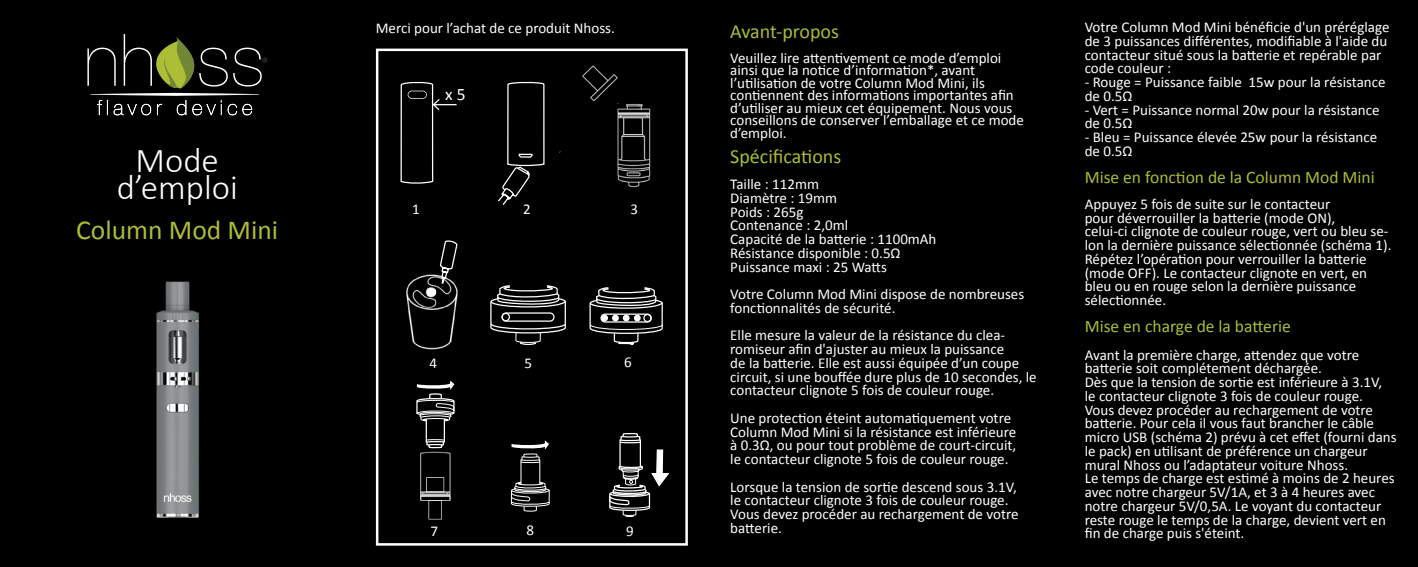
<style>
.page{position:relative;width:1418px;height:567px;background:#fff}
.page>*{position:absolute;margin:0;border:0;box-sizing:border-box;transform-origin:0 0}
.t1{font:300 35px/27.5px "Calibri";color:#fff;text-align:center}
.t2{font:27.5px "Calibri";color:#acbd36}
.t3{font:20px "Calibri";color:#acbd36}
.t4{font:17.5px "Calibri";color:#acbd36}
.t5{font:17.5px "Calibri";color:#fff}
.t6{font:15px/13.8px "Calibri";color:#fff}
</style>
<div class="page">
<div style="left:0;top:0;width:1417px;height:567px;background:#000001"></div>
<svg style="left:87px;top:34px;width:180px;height:81px"></svg>
<div style="left:376px;top:49px;width:312px;height:497px;border:2px solid #fff"></div>
<svg style="left:440px;top:240px;width:18px;height:31px"></svg>
<svg style="left:400px;top:82px;width:57px;height:102px"></svg>
<svg style="left:416px;top:381px;width:39px;height:58px"></svg>
<svg style="left:609px;top:433px;width:61px;height:84px"></svg>
<svg style="left:490px;top:285px;width:76px;height:60px"></svg>
<div style="left:501px;top:313px;width:9px;height:8px;border:1px solid #fff;border-radius:50%"></div>
<svg style="left:589px;top:287px;width:74px;height:58px"></svg>
<img style="left:156px;top:281px;width:43px;height:237px">
<img style="left:617px;top:104px;width:34px;height:84px">
<img style="left:582px;top:65px;width:36px;height:36px">
<img style="left:407px;top:91px;width:20px;height:8px">
<img style="left:420px;top:439px;width:31px;height:81px">
<img style="left:426px;top:477px;width:18px;height:15px">
<img style="left:420px;top:496px;width:30px;height:5px">
<img style="left:428px;top:500px;width:14px;height:19px">
<svg style="left:510px;top:440px;width:40px;height:71px"></svg>
<svg style="left:498px;top:82px;width:97px;height:123px"></svg>
<img style="left:406px;top:271px;width:52px;height:79px">
<h1 class="t1" style="left:117px;top:146px;width:123px">Mode d’emploi</h1>
<h2 class="t2" style="left:76px;top:211px;width:203px">Column Mod Mini</h2>
<p class="t6" style="left:376px;top:20px;width:241px">Merci pour l’achat de ce produit Nhoss.</p>
<h3 class="t3" style="left:730px;top:17px;width:110px">Avant-propos</h3>
<p class="t6" style="left:730px;top:51px;width:295px;line-height:12.5px">Veuillez lire attentivement ce mode d’emploi ainsi que la notice d’information*, avant l’utilisation de votre Column Mod Mini, ils contiennent des informations importantes afin d’utiliser au mieux cet équipement. Nous vous conseillons de conserver l’emballage et ce mode d’emploi.</p>
<h3 class="t3" style="left:730px;top:142px;width:112px">Spécifications</h3>
<p class="t6" style="left:730px;top:177px;width:208px">Taille : 112mm<br>Diamètre : 19mm<br>Poids : 265g<br>Contenance : 2,0ml<br>Capacité de la batterie : 1100mAh<br>Résistance disponible : 0.5Ω<br>Puissance maxi : 25 Watts</p>
<p class="t6" style="left:730px;top:287px;width:295px">Votre Column Mod Mini dispose de nombreuses fonctionnalités de sécurité.</p>
<p class="t6" style="left:730px;top:328px;width:308px">Elle mesure la valeur de la résistance du clea&shy;romiseur afin d'ajuster au mieux la puissance<br>de la batterie. Elle est aussi équipée d’un coupe circuit, si une bouffée dure plus de 10 secondes, le contacteur clignote 5 fois de couleur rouge.</p>
<p class="t6" style="left:730px;top:410px;width:287px">Une protection éteint automatiquement votre Column Mod Mini si la résistance est inférieure à 0.3Ω, ou pour tout problème de court-circuit, le contacteur clignote 5 fois de couleur rouge.</p>
<p class="t6" style="left:730px;top:479px;width:290px">Lorsque la tension de sortie descend sous 3.1V, le contacteur clignote 3 fois de couleur rouge.<br>Vous devez procéder au rechargement de votre batterie.</p>
<p class="t5" style="left:445px;top:82px;width:22px">x 5</p>
<p class="t6" style="left:412px;top:201px;width:9px">1</p>
<p class="t6" style="left:630px;top:201px;width:9px">3</p>
<p class="t6" style="left:523px;top:201px;width:9px">2</p>
<p class="t6" style="left:429px;top:356px;width:9px">4</p>
<p class="t6" style="left:624px;top:355px;width:9px">6</p>
<p class="t6" style="left:524px;top:356px;width:9px">5</p>
<p class="t6" style="left:526px;top:523px;width:9px">8</p>
<p class="t6" style="left:626px;top:523px;width:9px">9</p>
<p class="t6" style="left:430px;top:523px;width:9px">7</p>
<p class="t6" style="left:1084px;top:20px;width:306px">Votre Column Mod Mini bénéficie d'un préréglage de 3 puissances différentes, modifiable à l'aide du contacteur situé sous la batterie et repérable par code couleur :</p>
<p class="t6" style="left:1084px;top:75px;width:302px">- Rouge = Puissance faible 15w pour la résistance de 0.5Ω</p>
<p class="t6" style="left:1084px;top:102px;width:296px">- Vert = Puissance normal 20w pour la résistance de 0.5Ω</p>
<p class="t6" style="left:1084px;top:130px;width:294px">- Bleu = Puissance élevée 25w pour la résistance de 0.5Ω</p>
<p class="t4" style="left:1084px;top:165px;width:291px">Mise en fonction de la Column Mod Mini</p>
<p class="t6" style="left:1084px;top:197px;width:308px">Appuyez 5 fois de suite sur le contacteur<br>pour déverrouiller la batterie (mode ON),<br>celui-ci clignote de couleur rouge, vert ou bleu se&shy;lon la dernière puissance sélectionnée (schéma 1).<br>Répétez l’opération pour verrouiller la batterie (mode OFF). Le contacteur clignote en vert, en bleu ou en rouge selon la dernière puissance sélectionnée.</p>
<p class="t4" style="left:1084px;top:314px;width:208px">Mise en charge de la batterie</p>
<p class="t6" style="left:1084px;top:347px;width:313px">Avant la première charge, attendez que votre batterie soit complétement déchargée.<br>Dès que la tension de sortie est inférieure à 3.1V, le contacteur clignote 3 fois de couleur rouge.<br>Vous devez procéder au rechargement de votre batterie. Pour cela il vous faut brancher le câble micro USB (schéma 2) prévu à cet effet (fourni dans le pack) en utilisant de préférence un chargeur mural Nhoss ou l’adaptateur voiture Nhoss.<br>Le temps de charge est estimé à moins de 2 heures avec notre chargeur 5V/1A, et 3 à 4 heures avec notre chargeur 5V/0,5A. Le voyant du contacteur reste rouge le temps de la charge, devient vert en fin de charge puis s'éteint.</p>
</div>
